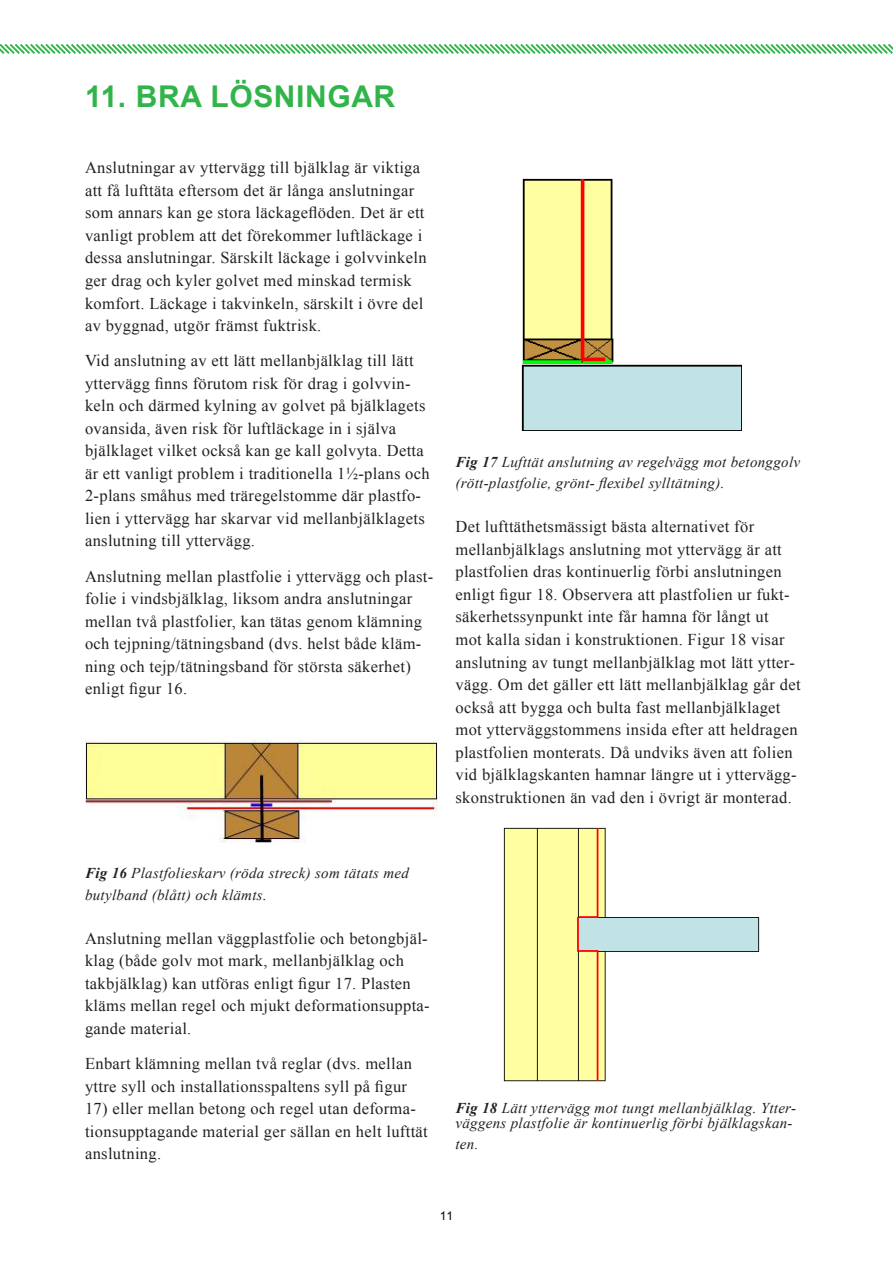
<style>
.page{position:relative;width:893px;height:1263px;background:#fff}
.page>*{position:absolute;margin:0;border:0;box-sizing:border-box;transform-origin:0 0}
.t1{font:700 30px "Arial";letter-spacing:.02em;color:#31b44a}
.t2{font:16.5px/22.5px "Times New Roman";letter-spacing:.02em;color:#231f20}
.t3{font:italic 15px/21.6px "Times New Roman";letter-spacing:.02em;color:#231f20}
.t4{font:12px "Arial";color:#000}
.s1{font-weight:700}
</style>
<div class="page">
<img style="left:85px;top:740px;width:352px;height:103px">
<img style="left:521px;top:178px;width:221px;height:252px">
<img style="left:504px;top:828px;width:256px;height:254px">
<svg style="left:0;top:44px;width:893px;height:10px"></svg>
<p class="t1" style="left:85px;top:76px;width:312px">11. BRA LÖSNINGAR</p>
<p class="t2" style="left:85px;top:156px;width:343px">Anslutningar av yttervägg till bjälklag är viktiga att få lufttäta eftersom det är långa anslutningar som annars kan ge stora läckageflöden. Det är ett vanligt problem att det förekommer luftläckage i dessa anslutningar. Särskilt läckage i golvvinkeln ger drag och kyler golvet med minskad termisk komfort. Läckage i takvinkeln, särskilt i övre del av byggnad, utgör främst fuktrisk.</p>
<p class="t2" style="left:85px;top:349px;width:346px">Vid anslutning av ett lätt mellanbjälklag till lätt yttervägg finns förutom risk för drag i golvvin&shy;keln och därmed kylning av golvet på bjälklagets ovansida, även risk för luftläckage in i själva bjälklaget vilket också kan ge kall golvyta. Detta är ett vanligt problem i traditionella 1½-plans och 2-plans småhus med träregelstomme där plastfo&shy;lien i yttervägg har skarvar vid mellanbjälklagets anslutning till yttervägg.</p>
<p class="t2" style="left:85px;top:565px;width:350px">Anslutning mellan plastfolie i yttervägg och plast&shy;folie i vindsbjälklag, liksom andra anslutningar mellan två plastfolier, kan tätas genom klämning och tejpning/tätningsband (dvs. helst både kläm&shy;ning och tejp/tätningsband för största säkerhet) enligt figur 16.</p>
<p class="t3" style="left:455px;top:451px;width:346px"><span class="s1">Fig 17</span> Lufttät anslutning av regelvägg mot betonggolv (rött-plastfolie, grönt- flexibel sylltätning).</p>
<p class="t2" style="left:455px;top:515px;width:347px">Det lufttäthetsmässigt bästa alternativet för mellanbjälklags anslutning mot yttervägg är att plastfolien dras kontinuerlig förbi anslutningen enligt figur 18. Observera att plastfolien ur fukt&shy;säkerhetssynpunkt inte får hamna för långt ut<br>mot kalla sidan i konstruktionen. Figur 18 visar anslutning av tungt mellanbjälklag mot lätt ytter&shy;vägg. Om det gäller ett lätt mellanbjälklag går det också att bygga och bulta fast mellanbjälklaget mot ytterväggstommens insida efter att heldragen plastfolien monterats. Då undviks även att folien vid bjälklagskanten hamnar längre ut i yttervägg&shy;skonstruktionen än vad den i övrigt är monterad.</p>
<p class="t3" style="left:85px;top:862px;width:326px"><span class="s1">Fig 16</span> Plastfolieskarv (röda streck) som tätats med butylband (blått) och klämts.</p>
<p class="t2" style="left:85px;top:927px;width:346px">Anslutning mellan väggplastfolie och betongbjäl&shy;klag (både golv mot mark, mellanbjälklag och takbjälklag) kan utföras enligt figur 17. Plasten kläms mellan regel och mjukt deformationsuppta&shy;gande material.</p>
<p class="t2" style="left:85px;top:1052px;width:328px">Enbart klämning mellan två reglar (dvs. mellan yttre syll och installationsspaltens syll på figur</p>
<p class="t2" style="left:85px;top:1097px;width:344px">17) eller mellan betong och regel utan deforma&shy;tionsupptagande material ger sällan en helt lufttät anslutning.</p>
<p class="t3" style="left:455px;top:1100px;width:342px;line-height:15px"><span class="s1">Fig 18</span> Lätt yttervägg mot tungt mellanbjälklag. Ytter&shy;väggens plastfolie är kontinuerlig förbi bjälklagskan-</p>
<p class="t3" style="left:455px;top:1133px;width:24px">ten.</p>
<p class="t4" style="left:440px;top:1207px;width:15px">11</p>
</div>
